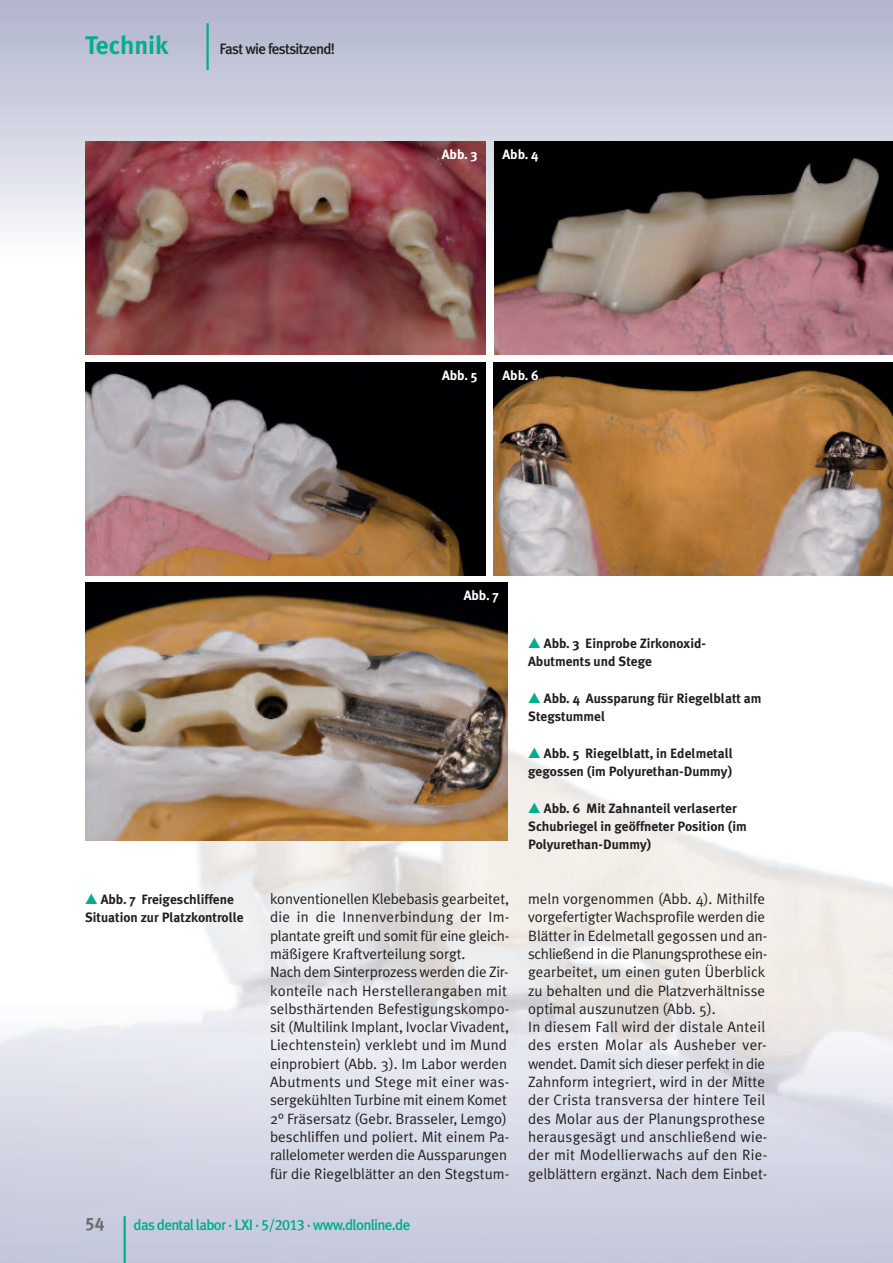
<style>
.page{position:relative;width:893px;height:1263px;background:#fff}
.page>*{position:absolute;margin:0;border:0;box-sizing:border-box;transform-origin:0 0}
.t1{font:700 25.5px "Meta Plus";color:#00ad8e}
.t2{font:18px "Meta Plus Bold Caps";color:#6c6d70}
.t3{font:15px/18.3px "Meta Plus Normal";color:#231f20}
.t4{font:500 15px "Meta Plus";letter-spacing:-.045em;color:#00ad8e}
.t5{font:500 15px "Meta Plus";letter-spacing:-.045em;color:#231f20}
.t6{font:700 13.5px/18.3px "Meta Plus";color:#231f20}
.t7{font:700 13.5px "Meta Plus";color:#fff}
.s1{font-family:"All You Need";font-weight:400;font-size:15px;color:#00ad8e}
.s2{font-family:"Meta Plus Medium Caps";font-weight:400}
</style>
<div class="page">
<img style="left:0;top:656px;width:893px;height:607px">
<img style="left:0;top:0;width:893px;height:259px">
<hr style="left:206px;top:23px;width:3px;height:47px;background:#00ad8e">
<hr style="left:124px;top:1216px;width:2px;height:47px;background:#00ad8e">
<img style="left:85px;top:142px;width:401px;height:212px">
<img style="left:494px;top:142px;width:398px;height:212px">
<img style="left:85px;top:362px;width:401px;height:213px">
<img style="left:494px;top:362px;width:399px;height:213px">
<img style="left:85px;top:583px;width:422px;height:258px">
<h1 class="t1" style="left:85px;top:30px;width:85px">Technik</h1>
<p class="t5" style="left:220px;top:40px;width:117px">Fast wie festsitzend!</p>
<p class="t7" style="left:442px;top:146px;width:37px">Abb. 3</p>
<p class="t7" style="left:502px;top:146px;width:38px">Abb. 4</p>
<p class="t7" style="left:442px;top:367px;width:37px">Abb. 5</p>
<p class="t7" style="left:502px;top:367px;width:38px">Abb. 6</p>
<p class="t7" style="left:464px;top:587px;width:37px">Abb. 7</p>
<p class="t6" style="left:528px;top:634px;width:179px"><span class="s1">E</span> Abb. 3 Einprobe Zirkonoxid-<br>Abutments und Stege</p>
<p class="t6" style="left:528px;top:689px;width:235px"><span class="s1">E</span> Abb. 4 Aussparung für Riegelblatt am<br>Stegstummel</p>
<p class="t6" style="left:528px;top:744px;width:206px"><span class="s1">E</span> Abb. 5 Riegelblatt, in Edelmetall gegossen (im Polyurethan-Dummy)</p>
<p class="t6" style="left:528px;top:799px;width:220px"><span class="s1">E</span> Abb. 6 Mit Zahnanteil verlaserter<br>Schubriegel in geöffneter Position (im<br>Polyurethan-Dummy)</p>
<p class="t6" style="left:85px;top:890px;width:160px"><span class="s1">E</span> Abb. 7 Freigeschliffene<br>Situation zur Platzkontrolle</p>
<p class="t3" style="left:270px;top:890px;width:241px">konventionellen Klebebasis gearbeitet, die in die Innenverbindung der Im&shy;plantate greift und somit für eine gleich&shy;mäßigere Kraftverteilung sorgt.<br>Nach dem Sinterprozess werden die Zir&shy;konteile nach Herstellerangaben mit selbsthärtenden Befestigungskompo&shy;sit (Multilink Implant, Ivoclar Vivadent, Liechtenstein) verklebt und im Mund einprobiert (Abb. 3). Im Labor werden Abutments und Stege mit einer was&shy;sergekühlten Turbine mit einem Komet 2° Fräsersatz (Gebr. Brasseler, Lemgo) beschliffen und poliert. Mit einem Pa&shy;rallelometer werden die Aussparungen für die Riegelblätter an den Stegstum-</p>
<p class="t3" style="left:528px;top:890px;width:241px">meln vorgenommen (Abb. 4). Mithilfe vorgefertigter Wachsprofile werden die Blätter in Edelmetall gegossen und an&shy;schließend in die Planungsprothese ein&shy;gearbeitet, um einen guten Überblick zu behalten und die Platzverhältnisse optimal auszunutzen (Abb. 5).<br>In diesem Fall wird der distale Anteil des ersten Molar als Ausheber ver&shy;wendet. Damit sich dieser perfekt in die Zahnform integriert, wird in der Mitte der Crista transversa der hintere Teil des Molar aus der Planungsprothese herausgesägt und anschließend wie&shy;der mit Modellierwachs auf den Rie&shy;gelblättern ergänzt. Nach dem Einbet-</p>
<p class="t2" style="left:85px;top:1213px;width:21px">54</p>
<p class="t4" style="left:133px;top:1216px;width:278px">das dental labor · LXI · <span class="s2">5/2013</span> · www.dlonline.de</p>
</div>
